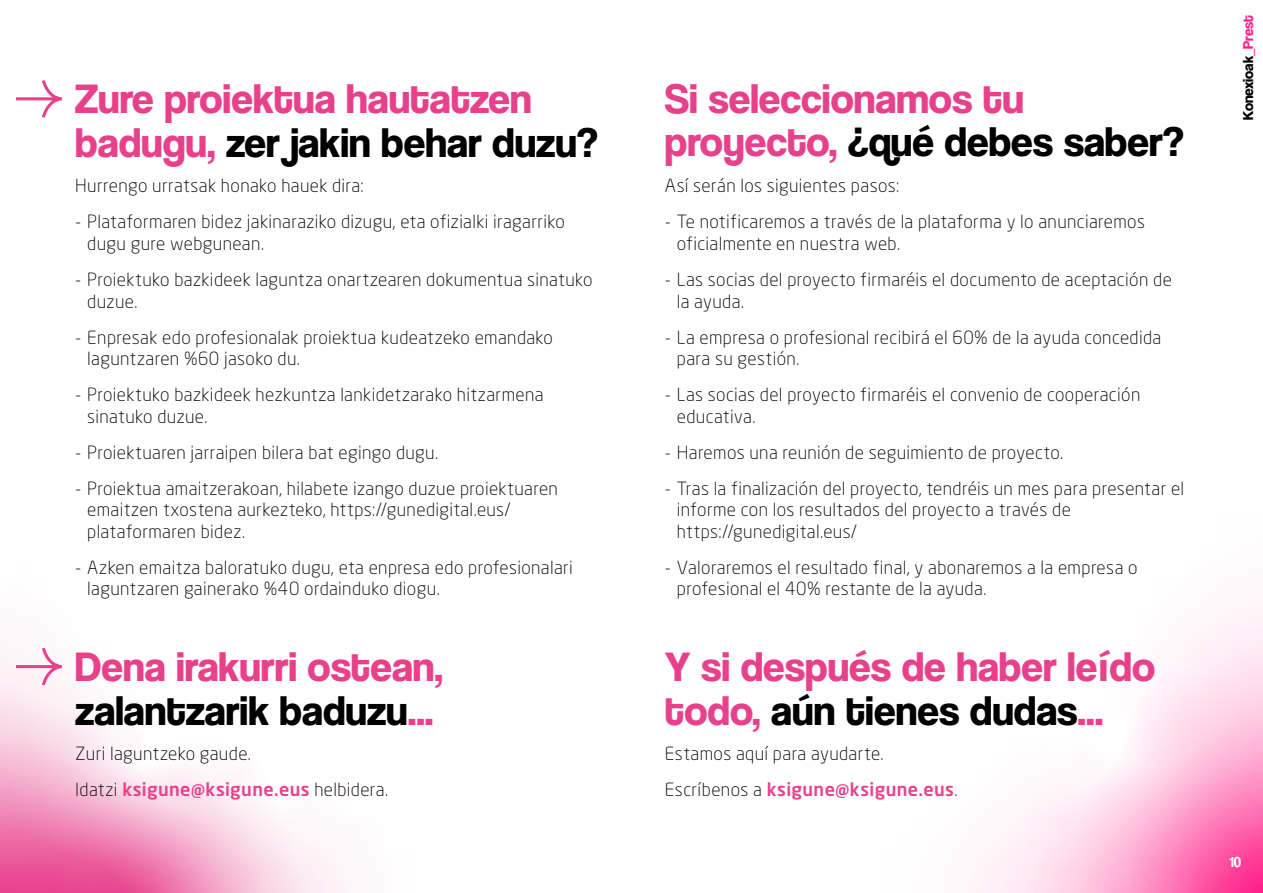
<style>
.page{position:relative;width:1263px;height:893px;background:#fff}
.page>*{position:absolute;margin:0;border:0;box-sizing:border-box;transform-origin:0 0}
.t1{font:700 42.75px/43.5px "Coolvetica Rg";color:#e8418c}
.t2{font:300 18px/21.6px "Neo Sans Std";letter-spacing:.02em;color:#000}
.t3{font:700 15px "Coolvetica Rg";color:#000}
.t4{font:15px "Coolvetica Rg";color:#fff}
.s1{color:#000}
.s2{font-weight:500;color:#e8418c}
.s3{color:#ff258c}
</style>
<div class="page">
<svg style="left:0;top:611px;width:1263px;height:282px"></svg>
<svg style="left:16px;top:80px;width:46px;height:38px"></svg>
<svg style="left:16px;top:648px;width:46px;height:37px"></svg>
<h1 class="t1" style="left:75px;top:77px;width:524px">Zure proiektua hautatzen badugu, <span class="s1">zer jakin behar duzu?</span></h1>
<h1 class="t1" style="left:665px;top:76px;width:521px">Si seleccionamos tu proyecto, <span class="s1">¿qué debes saber?</span></h1>
<p class="t2" style="left:75px;top:175px;width:290px">Hurrengo urratsak honako hauek dira:</p>
<p class="t2" style="left:87px;top:211px;width:479px;text-indent:-12px">- Plataformaren bidez jakinaraziko dizugu, eta ofizialki iragarriko dugu gure webgunean.</p>
<p class="t2" style="left:87px;top:268px;width:507px;text-indent:-12px">- Proiektuko bazkideek laguntza onartzearen dokumentua sinatuko duzue.</p>
<p class="t2" style="left:87px;top:326px;width:467px;text-indent:-12px">- Enpresak edo profesionalak proiektua kudeatzeko emandako laguntzaren %60 jasoko du.</p>
<p class="t2" style="left:87px;top:383px;width:458px;text-indent:-12px">- Proiektuko bazkideek hezkuntza lankidetzarako hitzarmena sinatuko duzue.</p>
<p class="t2" style="left:75px;top:441px;width:364px">- Proiektuaren jarraipen bilera bat egingo dugu.</p>
<p class="t2" style="left:87px;top:477px;width:472px;text-indent:-12px">- Proiektua amaitzerakoan, hilabete izango duzue proiektuaren emaitzen txostena aurkezteko, https://gunedigital.eus/ plataformaren bidez.</p>
<p class="t2" style="left:87px;top:556px;width:487px;text-indent:-12px">- Azken emaitza baloratuko dugu, eta enpresa edo profesionalari laguntzaren gainerako %40 ordainduko diogu.</p>
<p class="t2" style="left:665px;top:175px;width:236px">Así serán los siguientes pasos:</p>
<p class="t2" style="left:677px;top:211px;width:470px;text-indent:-12px">- Te notificaremos a través de la plataforma y lo anunciaremos oficialmente en nuestra web.</p>
<p class="t2" style="left:677px;top:268px;width:496px;text-indent:-12px">- Las socias del proyecto firmaréis el documento de aceptación de la ayuda.</p>
<p class="t2" style="left:677px;top:326px;width:486px;text-indent:-12px">- La empresa o profesional recibirá el 60% de la ayuda concedida para su gestión.</p>
<p class="t2" style="left:677px;top:383px;width:465px;text-indent:-12px">- Las socias del proyecto firmaréis el convenio de cooperación educativa.</p>
<p class="t2" style="left:665px;top:441px;width:400px">- Haremos una reunión de seguimiento de proyecto.</p>
<p class="t2" style="left:677px;top:477px;width:509px;text-indent:-12px">- Tras la finalización del proyecto, tendréis un mes para presentar el informe con los resultados del proyecto a través de https://gunedigital.eus/</p>
<p class="t2" style="left:677px;top:556px;width:462px;text-indent:-12px">- Valoraremos el resultado final, y abonaremos a la empresa o profesional el 40% restante de la ayuda.</p>
<h1 class="t1" style="left:665px;top:645px;width:492px">Y si después de haber leído todo, <span class="s1">aún tienes dudas</span>...</h1>
<h1 class="t1" style="left:75px;top:645px;width:369px">Dena irakurri ostean, <span class="s1">zalantzarik baduzu</span>...</h1>
<p class="t2" style="left:75px;top:735px;width:314px;line-height:36px">Zuri laguntzeko gaude.<br>Idatzi <span class="s2">ksigune@ksigune.eus</span> helbidera.</p>
<p class="t2" style="left:665px;top:735px;width:294px;line-height:36px">Estamos aquí para ayudarte.<br>Escríbenos a <span class="s2">ksigune@ksigune.eus</span>.</p>
<p class="t3" style="left:1239px;top:120px;width:106px;rotate:-90deg">Konexioak<span class="s3">_Prest</span></p>
<p class="t4" style="left:1229px;top:853px;width:13px">10</p>
</div>
